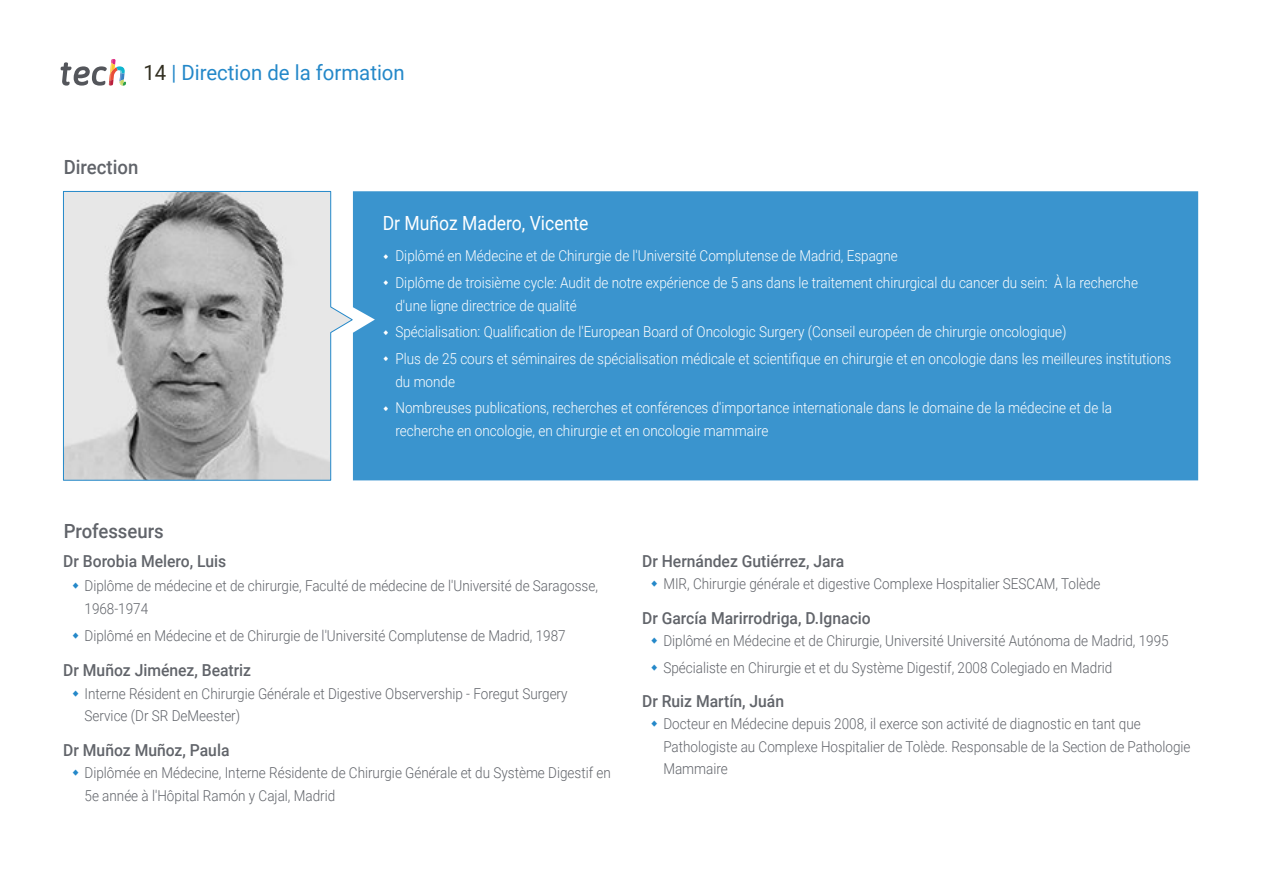
<style>
.page{position:relative;width:1263px;height:893px;background:#fff}
.page>*{position:absolute;margin:0;border:0;box-sizing:border-box;transform-origin:0 0}
.t1{font:21px "Roboto";color:#2488c9}
.t2{font:19.5px "Roboto";color:#fff;scale:.9 1}
.t3{font:500 19.5px "Roboto";color:#61646a;scale:.95 1}
.t4{font:500 16.5px "Roboto";color:#61646a;scale:.95 1}
.t5{font:300 15px/22.5px "Roboto";color:#61646a;scale:.9 1}
.t6{font:300 15px/26.7px "Roboto";color:#fff;scale:.9 1}
.s1{color:#312e20}
</style>
<div class="page">
<svg style="left:61px;top:59px;width:65px;height:27px"></svg>
<div style="left:353px;top:191px;width:845px;height:289px;background:#3a94ce"></div>
<svg style="left:63px;top:191px;width:290px;height:290px;background:#bdbebf"></svg>
<svg style="left:384px;top:254px;width:4px;height:5px"></svg>
<svg style="left:384px;top:280px;width:4px;height:5px"></svg>
<svg style="left:384px;top:330px;width:4px;height:5px"></svg>
<svg style="left:384px;top:356px;width:4px;height:5px"></svg>
<svg style="left:384px;top:406px;width:4px;height:5px"></svg>
<h1 class="t1" style="left:144px;top:57px;width:263px"><span class="s1">14</span> | Direction de la formation</h1>
<h2 class="t3" style="left:64px;top:154px;width:80px">Direction</h2>
<h2 class="t2" style="left:383px;top:209px;width:230px">Dr Muñoz Madero, Vicente</h2>
<p class="t6" style="left:395px;top:242px;width:826px">Diplômé en Médecine et de Chirurgie de l'Université Complutense de Madrid, Espagne<br>Diplôme de troisième cycle: Audit de notre expérience de 5 ans dans le traitement chirurgical du cancer du sein: À la recherche</p>
<p class="t6" style="left:395px;top:291px;width:863px">d'une ligne directrice de qualité<br>Spécialisation: Qualification de l'European Board of Oncologic Surgery (Conseil européen de chirurgie oncologique)<br>Plus de 25 cours et séminaires de spécialisation médicale et scientifique en chirurgie et en oncologie dans les meilleures institutions</p>
<p class="t6" style="left:395px;top:367px;width:798px">du monde<br>Nombreuses publications, recherches et conférences d'importance internationale dans le domaine de la médecine et de la</p>
<p class="t6" style="left:395px;top:417px;width:416px">recherche en oncologie, en chirurgie et en oncologie mammaire</p>
<h2 class="t3" style="left:64px;top:517px;width:107px">Professeurs</h2>
<p class="t4" style="left:63px;top:549px;width:173px">Dr Borobia Melero, Luis</p>
<p class="t5" style="left:85px;top:574px;width:572px">Diplôme de médecine et de chirurgie, Faculté de médecine de l'Université de Saragosse,<br>1968-1974</p>
<p class="t5" style="left:85px;top:624px;width:536px">Diplômé en Médecine et de Chirurgie de l'Université Complutense de Madrid, 1987</p>
<p class="t4" style="left:63px;top:659px;width:199px">Dr Muñoz Jiménez, Beatriz</p>
<p class="t5" style="left:85px;top:682px;width:538px">Interne Résident en Chirurgie Générale et Digestive Observership - Foregut Surgery<br>Service (Dr SR DeMeester)</p>
<p class="t4" style="left:63px;top:738px;width:176px">Dr Muñoz Muñoz, Paula</p>
<p class="t5" style="left:85px;top:761px;width:586px">Diplômée en Médecine, Interne Résidente de Chirurgie Générale et du Système Digestif en<br>5e année à l'Hôpital Ramón y Cajal, Madrid</p>
<p class="t4" style="left:642px;top:549px;width:214px">Dr Hernández Gutiérrez, Jara</p>
<p class="t5" style="left:663px;top:572px;width:487px">MIR, Chirurgie générale et digestive Complexe Hospitalier SESCAM, Tolède</p>
<p class="t4" style="left:642px;top:606px;width:242px">Dr García Marirrodriga, D.Ignacio</p>
<p class="t5" style="left:663px;top:627px;width:563px;line-height:26.7px">Diplômé en Médecine et de Chirurgie, Université Université Autónoma de Madrid, 1995<br>Spécialiste en Chirurgie et et du Système Digestif, 2008 Colegiado en Madrid</p>
<p class="t4" style="left:642px;top:690px;width:151px">Dr Ruiz Martín, Juán</p>
<p class="t5" style="left:663px;top:712px;width:587px">Docteur en Médecine depuis 2008, il exerce son activité de diagnostic en tant que<br>Pathologiste au Complexe Hospitalier de Tolède. Responsable de la Section de Pathologie<br>Mammaire</p>
</div>
